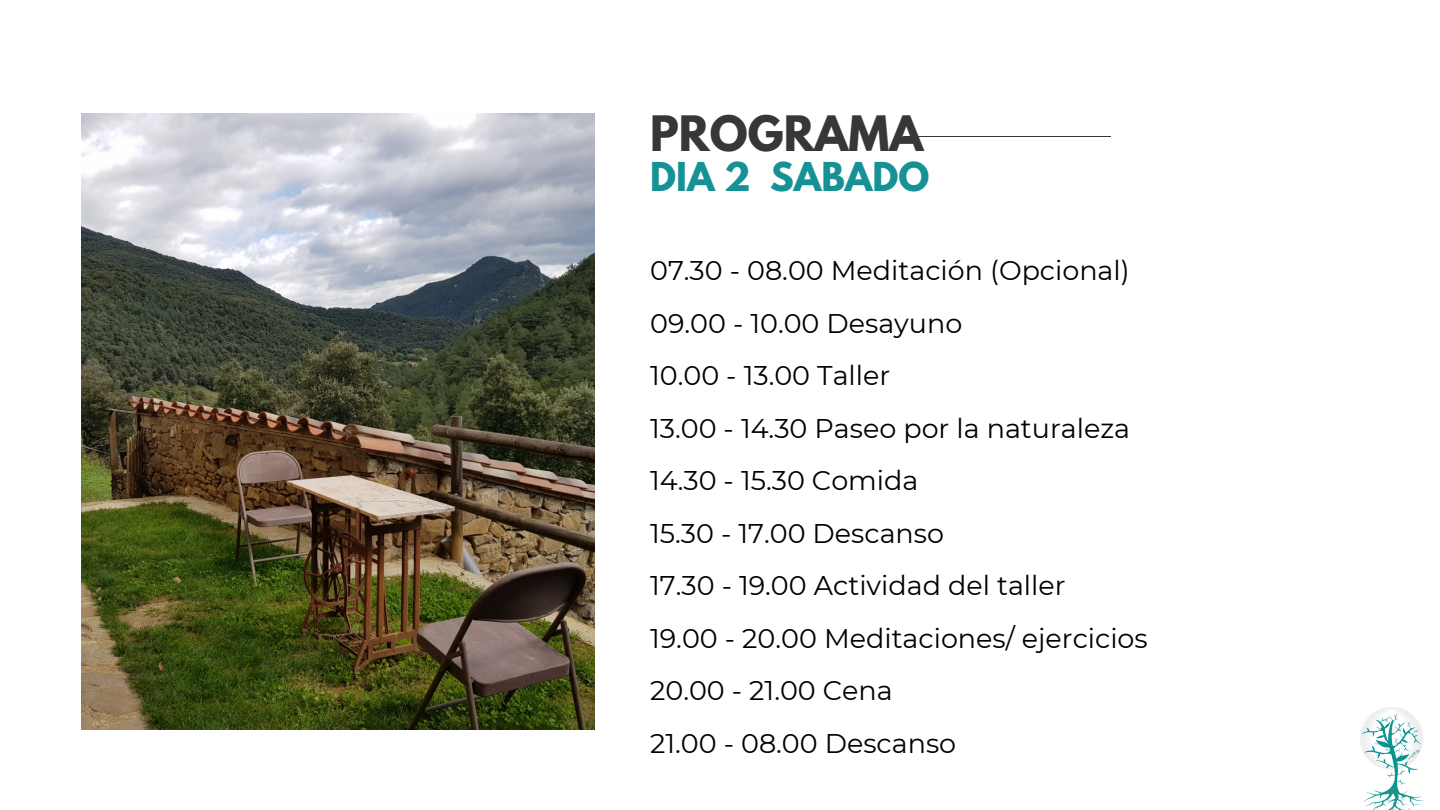
<style>
.page{position:relative;width:1440px;height:810px;background:#fff}
.page>*{position:absolute;margin:0;border:0;box-sizing:border-box;transform-origin:0 0}
.t1{font:700 43.2px "League Spartan";color:#393638}
.t2{font:700 35.2px "League Spartan";color:#169196}
.t3{font:27px "Montserrat";color:#000}
</style>
<div class="page">
<img style="left:81px;top:113px;width:514px;height:616px">
<hr style="left:903px;top:136px;width:207px;height:1px;background:#393638">
<img style="left:1360px;top:707px;width:64px;height:103px">
<p class="t1" style="left:650px;top:112px;width:275px">PROGRAMA</p>
<p class="t2" style="left:650px;top:160px;width:281px">DIA 2 SABADO</p>
<p class="t3" style="left:650px;top:254px;width:481px">07.30 - 08.00 Meditación (Opcional)</p>
<p class="t3" style="left:650px;top:307px;width:314px">09.00 - 10.00 Desayuno</p>
<p class="t3" style="left:650px;top:359px;width:242px">10.00 - 13.00 Taller</p>
<p class="t3" style="left:650px;top:412px;width:482px">13.00 - 14.30 Paseo por la naturaleza</p>
<p class="t3" style="left:650px;top:464px;width:270px">14.30 - 15.30 Comida</p>
<p class="t3" style="left:650px;top:517px;width:295px">15.30 - 17.00 Descanso</p>
<p class="t3" style="left:650px;top:569px;width:417px">17.30 - 19.00 Actividad del taller</p>
<p class="t3" style="left:650px;top:622px;width:499px">19.00 - 20.00 Meditaciones/ ejercicios</p>
<p class="t3" style="left:650px;top:674px;width:244px">20.00 - 21.00 Cena</p>
<p class="t3" style="left:650px;top:727px;width:308px">21.00 - 08.00 Descanso</p>
</div>
